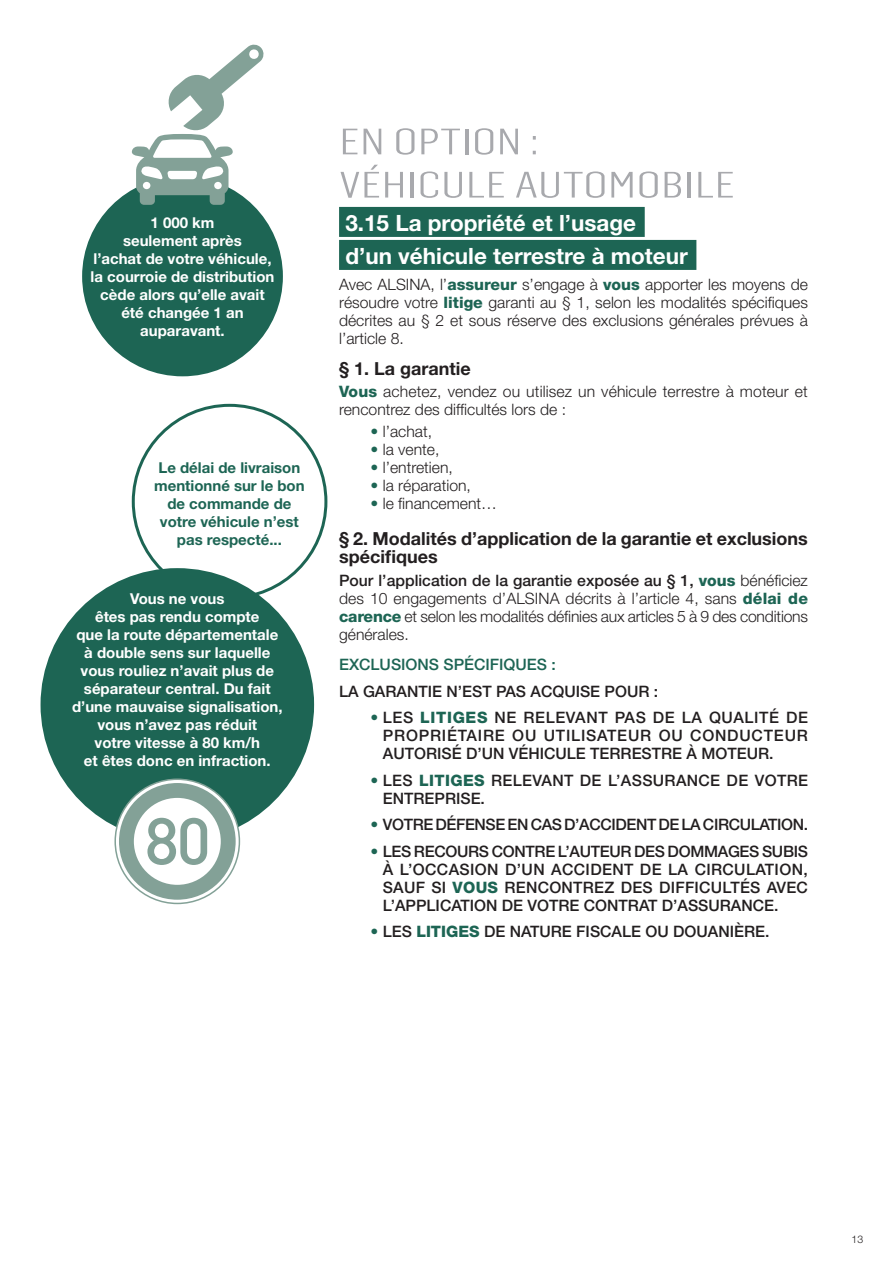
<style>
.page{position:relative;width:893px;height:1263px;background:#fff}
.page>*{position:absolute;margin:0;border:0;box-sizing:border-box;transform-origin:0 0}
.t1{font:300 36px "Flama Condensed";color:#a8a9ad;scale:1.6 1}
.t2{font:700 22.5px "Helvetica Neue";color:#fff}
.t3{font:700 18px/18px "Helvetica Neue";color:#231f20}
.t4{font:300 15.75px/18px "Helvetica Neue";color:#231f20;text-align:justify}
.t5{font:500 15.75px/18px "Helvetica Neue";color:#231f20;text-align:justify}
.t6{font:500 15.75px/18px "Helvetica Neue";letter-spacing:.02em;color:#231f20}
.t7{font:500 15.75px "Helvetica Neue";letter-spacing:-.025em;color:#231f20}
.t8{font:500 15.75px "Helvetica Neue";color:#1d6554}
.t9{font:700 15px/18px "Helvetica Neue";color:#fff;text-align:center}
.t10{font:700 15px "Helvetica Neue";color:#1d6554}
.t11{font:300 10.5px "Helvetica Neue";color:#231f20}
.s1{font-weight:800;color:#1d6554}
.s2{color:#1d6554}
.s3{font-weight:500}
.s4{font-weight:300;color:#1d6554}
</style>
<div class="page">
<div style="left:82px;top:176px;width:201px;height:200px;background:#1d6554;border-radius:50%"></div>
<div style="left:339px;top:207px;width:306px;height:30px;background:#1d6554"></div>
<div style="left:339px;top:240px;width:357px;height:30px;background:#1d6554"></div>
<svg style="left:131px;top:44px;width:133px;height:161px"></svg>
<div style="left:41px;top:568px;width:273px;height:273px;background:#1d6554;border-radius:50%"></div>
<svg style="left:115px;top:779px;width:124px;height:124px"></svg>
<div style="left:114px;top:778px;width:126px;height:126px;border:2px solid #83a197;border-radius:50%"></div>
<div style="left:119px;top:783px;width:117px;height:117px;background:#83a197;border-radius:50%"></div>
<div style="left:134px;top:798px;width:87px;height:87px;background:#fff;border-radius:50%"></div>
<svg style="left:147px;top:818px;width:60px;height:47px"></svg>
<p class="t9" style="left:91px;top:213px;width:185px">1 000 km<br>seulement après<br>l’achat de votre véhicule, la courroie de distribution cède alors qu’elle avait été changée 1 an auparavant.</p>
<p class="t10" style="left:158px;top:459px;width:143px">Le délai de livraison</p>
<p class="t10" style="left:154px;top:477px;width:152px">mentionné sur le bon</p>
<p class="t10" style="left:167px;top:495px;width:126px">de commande de</p>
<p class="t10" style="left:160px;top:513px;width:140px">votre véhicule n’est</p>
<p class="t10" style="left:177px;top:531px;width:107px">pas respecté...</p>
<p class="t9" style="left:72px;top:590px;width:212px">Vous ne vous<br>êtes pas rendu compte<br>que la route départementale à double sens sur laquelle vous rouliez n’avait plus de séparateur central. Du fait d’une mauvaise signalisation, vous n’avez pas réduit<br>votre vitesse à 80 km/h<br>et êtes donc en infraction.</p>
<p class="t1" style="left:339px;top:119px;width:126px">EN OPTION :</p>
<p class="t1" style="left:339px;top:162px;width:249px">VÉHICULE AUTOMOBILE</p>
<p class="t2" style="left:345px;top:209px;width:292px">3.15 La propriété et l’usage</p>
<p class="t2" style="left:345px;top:242px;width:344px">d’un véhicule terrestre à moteur</p>
<p class="t4" style="left:339px;top:275px;width:470px">Avec ALSINA, l’<span class="s1">assureur</span> s’engage à <span class="s1">vous</span> apporter les moyens de résoudre votre <span class="s1">litige</span> garanti au § 1, selon les modalités spécifiques décrites au § 2 et sous réserve des exclusions générales prévues à l’article 8.</p>
<p class="t3" style="left:339px;top:359px;width:133px">§ 1. La garantie</p>
<p class="t4" style="left:339px;top:382px;width:470px"><span class="s1">Vous</span> achetez, vendez ou utilisez un véhicule terrestre à moteur et rencontrez des difficultés lors de :</p>
<p class="t4" style="left:371px;top:422px;width:63px"><span class="s2">•</span> l’achat,</p>
<p class="t4" style="left:371px;top:440px;width:70px"><span class="s2">•</span> la vente,</p>
<p class="t4" style="left:371px;top:458px;width:84px"><span class="s2">•</span> l’entretien,</p>
<p class="t4" style="left:371px;top:476px;width:102px"><span class="s2">•</span> la réparation,</p>
<p class="t4" style="left:371px;top:494px;width:128px"><span class="s2">•</span> le financement…</p>
<p class="t3" style="left:339px;top:529px;width:470px">§ 2. Modalités d’application de la garantie et exclusions spécifiques</p>
<p class="t4" style="left:339px;top:571px;width:471px"><span class="s3">Pour l’application de la garantie exposée au § 1,</span> <span class="s1">vous</span> bénéficiez des 10 engagements d’ALSINA décrits à l’article 4, sans <span class="s1">délai de carence</span> et selon les modalités définies aux articles 5 à 9 des conditions générales.</p>
<p class="t8" style="left:339px;top:655px;width:218px">EXCLUSIONS SPÉCIFIQUES :</p>
<p class="t5" style="left:339px;top:682px;width:321px">LA GARANTIE N’EST PAS ACQUISE POUR :</p>
<p class="t5" style="left:383px;top:709px;width:427px;text-indent:-12px"><span class="s4">•</span> LES <span class="s1">LITIGES</span> NE RELEVANT PAS DE LA QUALITÉ DE PROPRIÉTAIRE OU UTILISATEUR OU CONDUCTEUR AUTORISÉ D’UN VÉHICULE TERRESTRE À MOTEUR.</p>
<p class="t6" style="left:383px;top:771px;width:427px;text-indent:-12px"><span class="s4">•</span> LES <span class="s1">LITIGES</span> RELEVANT DE L’ASSURANCE DE VOTRE<br>ENTREPRISE.</p>
<p class="t7" style="left:371px;top:815px;width:439px"><span class="s4">•</span> VOTRE DÉFENSE EN CAS D’ACCIDENT DE LA CIRCULATION.</p>
<p class="t5" style="left:383px;top:842px;width:427px;text-indent:-12px"><span class="s4">•</span> LES RECOURS CONTRE L’AUTEUR DES DOMMAGES SUBIS À L’OCCASION D’UN ACCIDENT DE LA CIRCULATION, SAUF SI <span class="s1">VOUS</span> RENCONTREZ DES DIFFICULTÉS AVEC L’APPLICATION DE VOTRE CONTRAT D’ASSURANCE.</p>
<p class="t5" style="left:371px;top:923px;width:400px"><span class="s4">•</span> LES <span class="s1">LITIGES</span> DE NATURE FISCALE OU DOUANIÈRE.</p>
<p class="t11" style="left:851px;top:1232px;width:13px">13</p>
</div>
